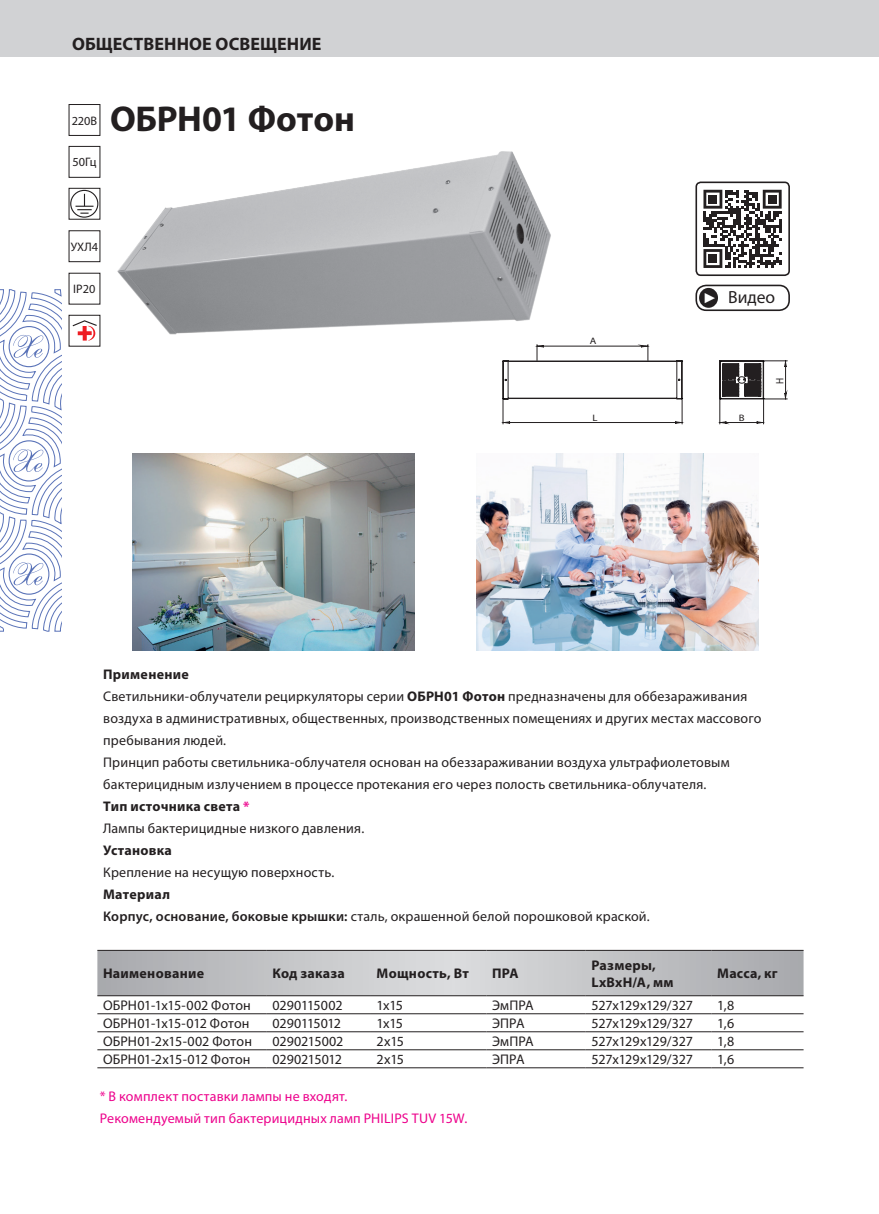
<style>
.page{position:relative;width:879px;height:1214px;background:#fff}
.page>*{position:absolute;margin:0;border:0;box-sizing:border-box;transform-origin:0 0}
.t1{font:700 36px "Myriad Pro";color:#231f20}
.t2{font:700 18px "Myriad Pro";letter-spacing:.005em;color:#231f20}
.t3{font:17.6px "Myriad Pro";color:#231f20}
.t4{font:14px/22px "Myriad Pro";letter-spacing:.01em;color:#231f20}
.t5{font:14px/22px "Myriad Pro";letter-spacing:.015em;color:#ed028c}
.t6{font:700 14px/16.8px "Myriad Pro";letter-spacing:.02em;color:#231f20}
.t7{font:14px "Myriad Pro";letter-spacing:-.015em;color:#231f20}
.t8{font:14px "Myriad Pro";letter-spacing:-.01em;color:#231f20}
.t9{font:14px "Myriad Pro";letter-spacing:-.025em;color:#231f20}
.t10{font:12.4px "Myriad Pro";color:#231f20}
.t11{font:10.8px "Myriad Pro";color:#231f20;scale:.87 1}
.t12{font:9.4px "Myriad Pro";color:#231f20;scale:1.15 1}
.s1{font-family:"Arial";font-size:14.4px;color:#fff}
.s2{font-weight:700}
.s3{font-weight:700;color:#ed028c}
.s4{font-weight:600}
</style>
<div class="page">
<div style="left:0;top:0;width:879px;height:57px;background:#d1d2d4"></div>
<svg style="left:97px;top:950px;width:706px;height:45px;background:#bebfc2"></svg>
<hr style="left:97px;top:1013px;width:170px;height:1px;background:#231f20">
<hr style="left:267px;top:1013px;width:104px;height:1px;background:#231f20">
<hr style="left:371px;top:1013px;width:115px;height:1px;background:#231f20">
<hr style="left:486px;top:1013px;width:100px;height:1px;background:#231f20">
<hr style="left:586px;top:1013px;width:125px;height:1px;background:#231f20">
<hr style="left:711px;top:1013px;width:92px;height:1px;background:#231f20">
<hr style="left:97px;top:1031px;width:170px;height:1px;background:#231f20">
<hr style="left:267px;top:1031px;width:104px;height:1px;background:#231f20">
<hr style="left:371px;top:1031px;width:115px;height:1px;background:#231f20">
<hr style="left:486px;top:1031px;width:100px;height:1px;background:#231f20">
<hr style="left:586px;top:1031px;width:125px;height:1px;background:#231f20">
<hr style="left:711px;top:1031px;width:92px;height:1px;background:#231f20">
<hr style="left:97px;top:1049px;width:170px;height:1px;background:#231f20">
<hr style="left:267px;top:1049px;width:104px;height:1px;background:#231f20">
<hr style="left:371px;top:1049px;width:115px;height:1px;background:#231f20">
<hr style="left:486px;top:1049px;width:100px;height:1px;background:#231f20">
<hr style="left:586px;top:1049px;width:125px;height:1px;background:#231f20">
<hr style="left:711px;top:1049px;width:92px;height:1px;background:#231f20">
<hr style="left:97px;top:1067px;width:170px;height:1px;background:#231f20">
<hr style="left:267px;top:1067px;width:104px;height:1px;background:#231f20">
<hr style="left:371px;top:1067px;width:115px;height:1px;background:#231f20">
<hr style="left:486px;top:1067px;width:100px;height:1px;background:#231f20">
<hr style="left:586px;top:1067px;width:125px;height:1px;background:#231f20">
<hr style="left:711px;top:1067px;width:92px;height:1px;background:#231f20">
<hr style="left:97px;top:949px;width:170px;height:1px;background:#231f20">
<hr style="left:267px;top:949px;width:104px;height:1px;background:#231f20">
<hr style="left:371px;top:949px;width:115px;height:1px;background:#231f20">
<hr style="left:486px;top:949px;width:100px;height:1px;background:#231f20">
<hr style="left:586px;top:949px;width:125px;height:1px;background:#231f20">
<hr style="left:711px;top:949px;width:92px;height:1px;background:#231f20">
<hr style="left:97px;top:995px;width:170px;height:1px;background:#231f20">
<hr style="left:267px;top:995px;width:104px;height:1px;background:#231f20">
<hr style="left:371px;top:995px;width:115px;height:1px;background:#231f20">
<hr style="left:486px;top:995px;width:100px;height:1px;background:#231f20">
<hr style="left:586px;top:995px;width:125px;height:1px;background:#231f20">
<hr style="left:711px;top:995px;width:92px;height:1px;background:#231f20">
<img style="left:93px;top:145px;width:458px;height:202px">
<svg style="left:500px;top:344px;width:184px;height:80px"></svg>
<svg style="left:718px;top:360px;width:69px;height:64px"></svg>
<div style="left:69px;top:104px;width:31px;height:32px;background:#fff;border:1px solid #231f20"></div>
<div style="left:69px;top:146px;width:31px;height:32px;background:#fff;border:1px solid #231f20"></div>
<div style="left:69px;top:231px;width:31px;height:31px;background:#fff"></div>
<div style="left:69px;top:230px;width:31px;height:32px;border:1px solid #231f20"></div>
<div style="left:69px;top:273px;width:31px;height:31px;background:#fff"></div>
<svg style="left:71px;top:190px;width:27px;height:28px"></svg>
<div style="left:69px;top:188px;width:31px;height:32px;border:1px solid #231f20"></div>
<svg style="left:71px;top:190px;width:27px;height:27px"></svg>
<div style="left:70px;top:190px;width:28px;height:28px;border:1px solid #231f20;border-radius:50%"></div>
<svg style="left:75px;top:194px;width:18px;height:20px"></svg>
<div style="left:695px;top:181px;width:95px;height:95px;border:2px solid #231f20;border-radius:5px"></div>
<div style="left:695px;top:284px;width:95px;height:27px;border:2px solid #231f20;border-radius:10px"></div>
<div style="left:699px;top:288px;width:19px;height:20px;background:#231f20;border-radius:50%"></div>
<svg style="left:703px;top:190px;width:78px;height:78px"></svg>
<div style="left:709px;top:195px;width:8px;height:8px;background:#231f20"></div>
<div style="left:768px;top:195px;width:8px;height:8px;background:#231f20"></div>
<div style="left:709px;top:254px;width:8px;height:8px;background:#231f20"></div>
<img style="left:132px;top:453px;width:283px;height:198px">
<img style="left:476px;top:453px;width:283px;height:198px">
<div style="left:69px;top:315px;width:31px;height:31px;background:#fff"></div>
<svg style="left:72px;top:320px;width:25px;height:21px"></svg>
<svg style="left:0;top:289px;width:61px;height:342px"></svg>
<p class="t2" style="left:72px;top:33px;width:251px">ОБЩЕСТВЕННОЕ ОСВЕЩЕНИЕ</p>
<p class="t10" style="left:72px;top:113px;width:27px">220В</p>
<p class="t10" style="left:73px;top:155px;width:25px">50Гц</p>
<h1 class="t1" style="left:110px;top:95px;width:247px">ОБРН01 Фотон</h1>
<p class="t10" style="left:71px;top:239px;width:29px">УХЛ4</p>
<p class="t10" style="left:73px;top:281px;width:24px">IP20</p>
<p class="t12" style="left:590px;top:335px;width:7px">А</p>
<p class="t12" style="left:592px;top:412px;width:6px">L</p>
<p class="t3" style="left:703px;top:286px;width:74px"><span class="s1">►</span> Видео</p>
<p class="t12" style="left:739px;top:412px;width:7px">B</p>
<p class="t11" style="left:773px;top:384px;width:9px;rotate:-90deg">H</p>
<p class="t4" style="left:103px;top:663px;width:660px"><span class="s2">Применение<br></span>Светильники-облучатели рециркуляторы серии <span class="s2">ОБРН01 Фотон</span> предназначены для оббезараживания воздуха в административных, общественных, производственных помещениях и других местах массового пребывания людей.<br>Принцип работы светильника-облучателя основан на обеззараживании воздуха ультрафиолетовым бактерицидным излучением в процессе протекания его через полость светильника-облучателя.<br><span class="s2">Тип источника света</span> <span class="s3">*<br></span>Лампы бактерицидные низкого давления.</p>
<p class="t6" style="left:103px;top:841px;width:70px">Установка</p>
<p class="t4" style="left:103px;top:861px;width:233px">Крепление на несущую поверхность.</p>
<p class="t4" style="left:103px;top:883px;width:548px"><span class="s2">Материал<br></span><span class="s4">Корпус, основание, боковые крышки:</span> сталь, окрашенной белой порошковой краской.</p>
<p class="t6" style="left:103px;top:964px;width:103px">Наименование</p>
<p class="t6" style="left:272px;top:964px;width:74px">Код заказа</p>
<p class="t6" style="left:377px;top:964px;width:94px">Мощность, Вт</p>
<p class="t6" style="left:492px;top:964px;width:28px">ПРА</p>
<p class="t6" style="left:591px;top:956px;width:84px">Размеры,<br>LxBxH/A, мм</p>
<p class="t6" style="left:717px;top:964px;width:62px">Масса, кг</p>
<p class="t4" style="left:103px;top:993px;width:149px">ОБРН01-1х15-002 Фотон</p>
<p class="t8" style="left:272px;top:996px;width:72px">0290115002</p>
<p class="t4" style="left:377px;top:993px;width:28px">1х15</p>
<p class="t4" style="left:492px;top:993px;width:43px">ЭмПРА</p>
<p class="t7" style="left:591px;top:996px;width:103px">527x129x129/327</p>
<p class="t4" style="left:717px;top:993px;width:19px">1,8</p>
<p class="t4" style="left:103px;top:1011px;width:148px">ОБРН01-1х15-012 Фотон</p>
<p class="t9" style="left:272px;top:1014px;width:70px">0290115012</p>
<p class="t4" style="left:377px;top:1011px;width:28px">1х15</p>
<p class="t4" style="left:492px;top:1011px;width:34px">ЭПРА</p>
<p class="t7" style="left:591px;top:1014px;width:103px">527x129x129/327</p>
<p class="t4" style="left:717px;top:1011px;width:19px">1,6</p>
<p class="t4" style="left:103px;top:1029px;width:150px">ОБРН01-2х15-002 Фотон</p>
<p class="t8" style="left:272px;top:1032px;width:72px">0290215002</p>
<p class="t4" style="left:377px;top:1029px;width:29px">2х15</p>
<p class="t4" style="left:492px;top:1029px;width:43px">ЭмПРА</p>
<p class="t7" style="left:591px;top:1032px;width:103px">527x129x129/327</p>
<p class="t4" style="left:717px;top:1029px;width:19px">1,8</p>
<p class="t4" style="left:103px;top:1047px;width:149px">ОБРН01-2х15-012 Фотон</p>
<p class="t8" style="left:272px;top:1050px;width:71px">0290215012</p>
<p class="t4" style="left:377px;top:1047px;width:29px">2х15</p>
<p class="t4" style="left:492px;top:1047px;width:34px">ЭПРА</p>
<p class="t7" style="left:591px;top:1050px;width:103px">527x129x129/327</p>
<p class="t4" style="left:717px;top:1047px;width:19px">1,6</p>
<p class="t5" style="left:100px;top:1084px;width:369px">* В комплект поставки лампы не входят.<br>Рекомендуемый тип бактерицидных ламп PHILIPS TUV 15W.</p>
</div>
